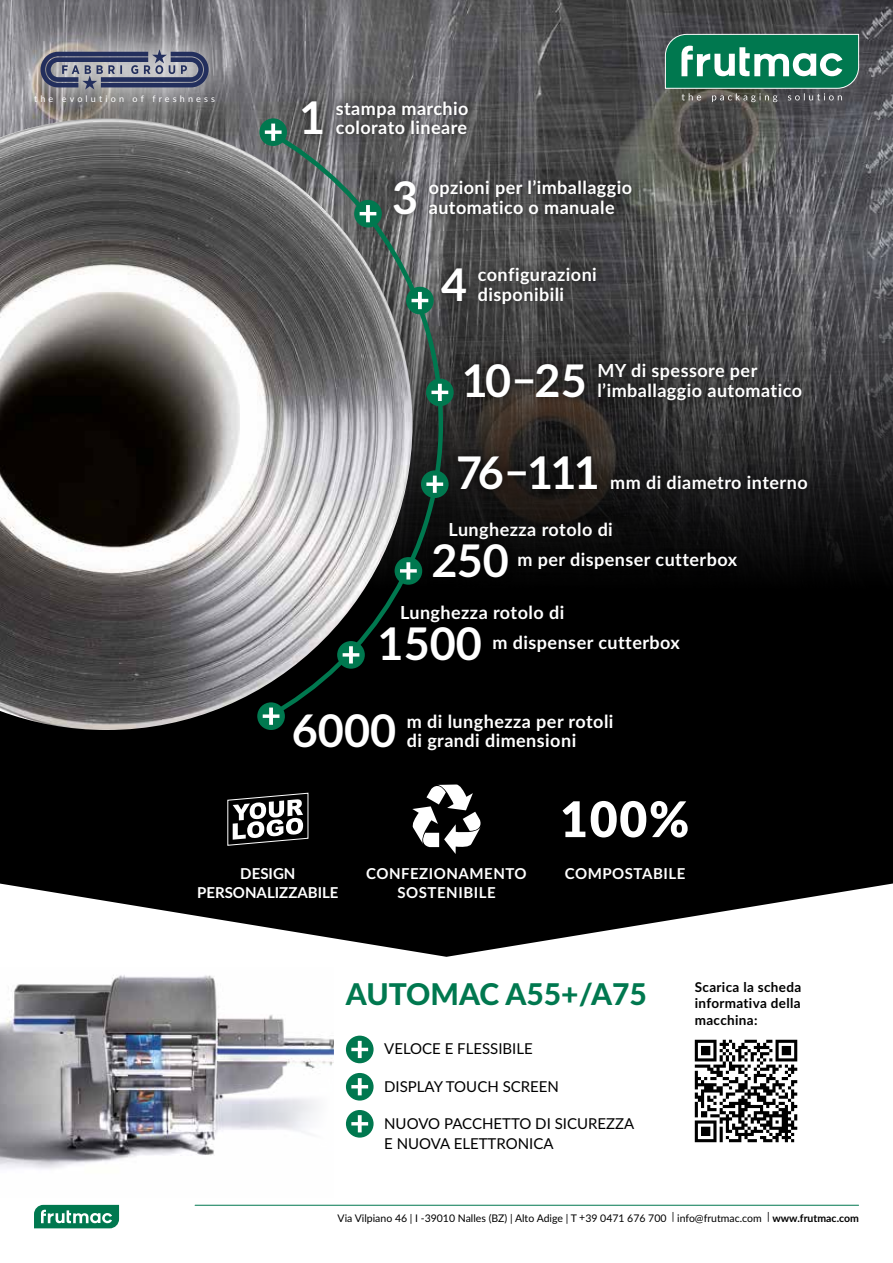
<style>
.page{position:relative;width:893px;height:1263px;background:#fff}
.page>*{position:absolute;margin:0;border:0;box-sizing:border-box;transform-origin:0 0}
.t1{font:700 45px/96.1px "Lato";color:#fff}
.t2{font:800 30px "Lato";color:#00784f}
.t3{font:700 18px/19.5px "Lato";letter-spacing:.025em;color:#fff}
.t4{font:15px/19.5px "Lato";color:#000}
.t5{font:700 15px/19.5px "Lato";letter-spacing:.035em;color:#fff;text-align:center}
.t6{font:700 15px/19.5px "Lato";color:#fff;text-align:center}
.t7{font:700 13.5px/16.5px "Lato";letter-spacing:.025em;color:#000;text-align:justify}
.t8{font:10.5px "Lato";color:#000}
.t9{font:9px "Lato";letter-spacing:.35em;color:#fff}
.s1{font-weight:700}
</style>
<div class="page">
<svg style="left:0;top:599px;width:893px;height:358px;background:#252525"></svg>
<div style="left:346px;top:1036px;width:28px;height:27px;background:#00784f;border-radius:50%"></div>
<svg style="left:351px;top:1041px;width:17px;height:17px"></svg>
<div style="left:346px;top:1073px;width:28px;height:27px;background:#00784f;border-radius:50%"></div>
<svg style="left:351px;top:1078px;width:17px;height:17px"></svg>
<div style="left:346px;top:1110px;width:28px;height:27px;background:#00784f;border-radius:50%"></div>
<svg style="left:351px;top:1115px;width:17px;height:17px"></svg>
<img style="left:0;top:0;width:893px;height:599px">
<svg style="left:665px;top:34px;width:194px;height:68px;background:#428b71"></svg>
<div style="left:328px;top:93px;width:149px;height:50px;background:#000;opacity:.7"></div>
<div style="left:421px;top:172px;width:219px;height:51px;background:#000;opacity:.7"></div>
<div style="left:470px;top:259px;width:135px;height:53px;background:#000;opacity:.7"></div>
<div style="left:589px;top:355px;width:221px;height:53px;background:#000;opacity:.7"></div>
<div style="left:602px;top:466px;width:214px;height:32px;background:#000;opacity:.7"></div>
<div style="left:509px;top:544px;width:236px;height:34px;background:#000"></div>
<div style="left:485px;top:627px;width:203px;height:34px;background:#000"></div>
<div style="left:399px;top:705px;width:222px;height:54px;background:#000"></div>
<div style="left:294px;top:93px;width:37px;height:51px;background:#000;opacity:.7"></div>
<div style="left:433px;top:259px;width:42px;height:50px;background:#000;opacity:.7"></div>
<div style="left:456px;top:355px;width:137px;height:51px;background:#000;opacity:.7"></div>
<div style="left:450px;top:447px;width:156px;height:51px;background:#000;opacity:.7"></div>
<div style="left:425px;top:536px;width:92px;height:50px;background:#000"></div>
<div style="left:372px;top:619px;width:118px;height:50px;background:#000"></div>
<div style="left:285px;top:705px;width:119px;height:51px;background:#000"></div>
<img style="left:0;top:118px;width:412px;height:612px">
<svg style="left:262px;top:127px;width:183px;height:596px;background:#6d6f6f"></svg>
<div style="left:259px;top:118px;width:28px;height:28px;background:#00784f;border-radius:50%"></div>
<svg style="left:265px;top:124px;width:17px;height:17px"></svg>
<div style="left:426px;top:379px;width:28px;height:27px;background:#00784f;border-radius:50%"></div>
<svg style="left:431px;top:384px;width:17px;height:17px"></svg>
<div style="left:406px;top:287px;width:28px;height:27px;background:#00784f;border-radius:50%"></div>
<svg style="left:412px;top:292px;width:16px;height:17px"></svg>
<div style="left:421px;top:470px;width:28px;height:28px;background:#00784f;border-radius:50%"></div>
<svg style="left:426px;top:476px;width:17px;height:17px"></svg>
<div style="left:395px;top:557px;width:27px;height:28px;background:#00784f;border-radius:50%"></div>
<svg style="left:400px;top:562px;width:17px;height:17px"></svg>
<div style="left:337px;top:641px;width:28px;height:28px;background:#00784f;border-radius:50%"></div>
<svg style="left:343px;top:646px;width:16px;height:17px"></svg>
<div style="left:354px;top:200px;width:28px;height:27px;background:#00784f;border-radius:50%"></div>
<svg style="left:360px;top:205px;width:16px;height:17px"></svg>
<div style="left:257px;top:702px;width:28px;height:28px;background:#00784f;border-radius:50%"></div>
<svg style="left:263px;top:707px;width:16px;height:18px"></svg>
<svg style="left:227px;top:792px;width:82px;height:54px"></svg>
<svg style="left:410px;top:780px;width:74px;height:74px"></svg>
<svg style="left:562px;top:801px;width:126px;height:36px"></svg>
<svg style="left:695px;top:1040px;width:102px;height:102px"></svg>
<img style="left:0;top:975px;width:317px;height:194px">
<img style="left:218px;top:998px;width:116px;height:96px">
<div style="left:4px;top:14px;width:241px;height:112px;background:#fff;opacity:.8"></div>
<svg style="left:41px;top:49px;width:168px;height:41px;background:#6f748b"></svg>
<hr style="left:195px;top:1205px;width:664px;height:1px;background:#00784f">
<svg style="left:34px;top:1205px;width:85px;height:23px;background:#379574"></svg>
<p class="t9" style="left:34px;top:92px;width:183px">the evolution of freshness</p>
<h1 class="t1" style="left:299px;top:68px;width:28px">1</h1>
<p class="t3" style="left:336px;top:98px;width:134px">stampa marchio colorato lineare</p>
<h1 class="t1" style="left:392px;top:147px;width:28px">3</h1>
<p class="t3" style="left:429px;top:177px;width:205px">opzioni per l’imballaggio automatico o manuale</p>
<p class="t3" style="left:478px;top:264px;width:120px">configurazioni disponibili</p>
<h1 class="t1" style="left:462px;top:234px;width:127px;text-indent:-20px">4<br>10–25</h1>
<p class="t3" style="left:597px;top:360px;width:206px">MY di spessore per l’imballaggio automatico</p>
<h1 class="t1" style="left:432px;top:426px;width:170px;line-height:88.8px;text-indent:24px">76–111<br>250</h1>
<p class="t3" style="left:610px;top:471px;width:199px">mm di diametro interno</p>
<p class="t3" style="left:449px;top:519px;width:166px">Lunghezza rotolo di</p>
<p class="t3" style="left:517px;top:549px;width:221px">m per dispenser cutterbox</p>
<p class="t3" style="left:400px;top:602px;width:166px">Lunghezza rotolo di</p>
<h1 class="t1" style="left:292px;top:599px;width:192px;line-height:86.7px;text-indent:86px">1500<br>6000</h1>
<p class="t3" style="left:493px;top:632px;width:189px">m dispenser cutterbox</p>
<p class="t3" style="left:407px;top:710px;width:208px">m di lunghezza per rotoli di grandi dimensioni</p>
<p class="t6" style="left:197px;top:863px;width:143px">DESIGN<br>PERSONALIZZABILE</p>
<p class="t5" style="left:565px;top:863px;width:122px">COMPOSTABILE</p>
<p class="t5" style="left:366px;top:863px;width:162px">CONFEZIONAMENTO<br>SOSTENIBILE</p>
<h2 class="t2" style="left:346px;top:971px;width:302px">AUTOMAC A55+/A75</h2>
<p class="t4" style="left:384px;top:1038px;width:150px">VELOCE E FLESSIBILE</p>
<p class="t4" style="left:384px;top:1076px;width:176px">DISPLAY TOUCH SCREEN</p>
<p class="t4" style="left:384px;top:1113px;width:252px">NUOVO PACCHETTO DI SICUREZZA<br>E NUOVA ELETTRONICA</p>
<p class="t7" style="left:695px;top:978px;width:108px">Scarica la scheda informativa della macchina:</p>
<p class="t8" style="left:338px;top:1210px;width:523px">Via Vilpiano 46 | I -39010 Nalles (BZ) | Alto Adige | T +39 0471 676 700 | info@frutmac.com | <span class="s1">www.frutmac.com</span></p>
</div>
